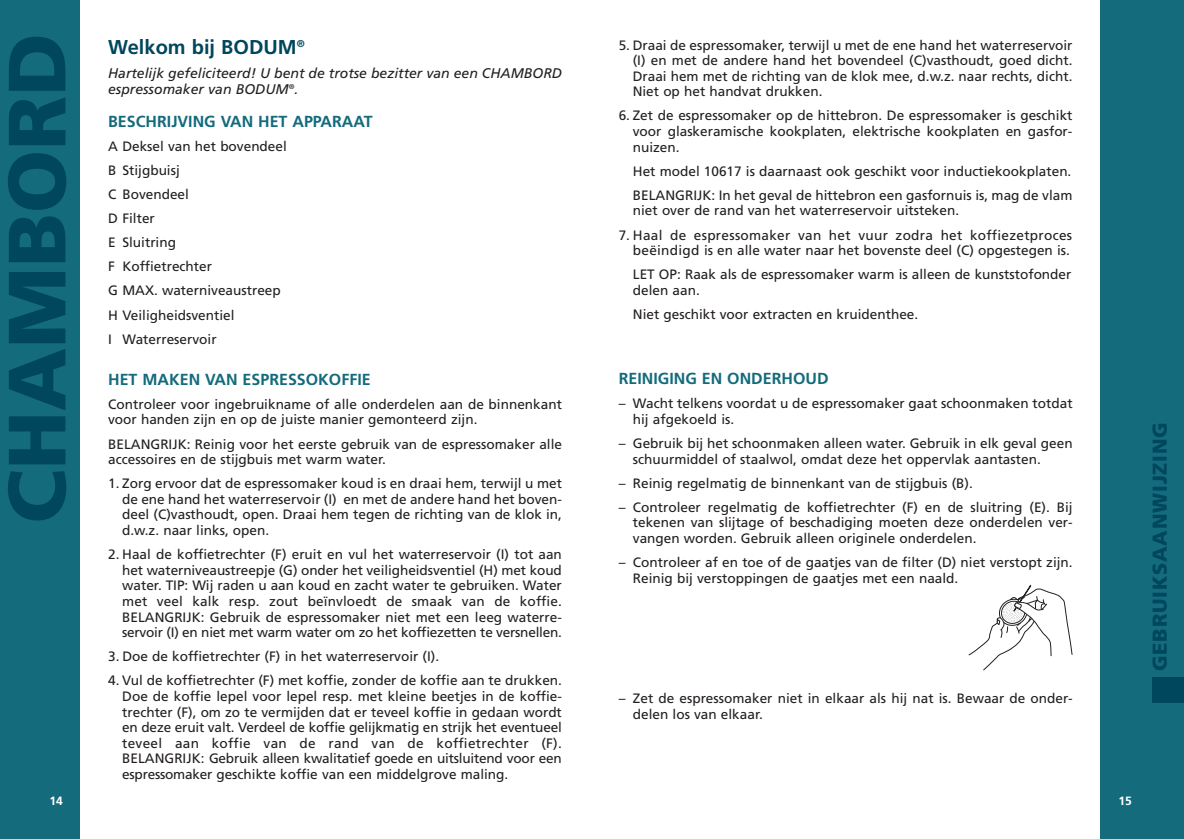
<style>
.page{position:relative;width:1184px;height:839px;background:#fff}
.page>*{position:absolute;margin:0;border:0;box-sizing:border-box;transform-origin:0 0}
.t1{font:900 81px "Frutiger";color:#00465d}
.t2{font:900 20px "Frutiger";letter-spacing:.045em;color:#00465d}
.t3{font:700 20px "Frutiger";color:#00465d}
.t4{font:700 16px "Frutiger";color:#136b7c}
.t5{font:italic 14px/15.6px "Frutiger";color:#231f20}
.t6{font:13.6px/15.6px "Frutiger";color:#231f20}
.t7{font:13.6px/15.6px "Frutiger";letter-spacing:.02em;color:#231f20;text-align:right}
.t8{font:700 12px "Frutiger";color:#fff}
</style>
<div class="page">
<div style="left:1100px;top:0;width:83px;height:839px;background:#136b7c"></div>
<div style="left:1151px;top:677px;width:32px;height:26px;background:#00465d"></div>
<div style="left:0;top:0;width:80px;height:839px;background:#136b7c"></div>
<svg style="left:968px;top:584px;width:104px;height:86px"></svg>
<h1 class="t1" style="left:-12px;top:524px;width:492px;rotate:-90deg">CHAMBORD</h1>
<p class="t8" style="left:49px;top:794px;width:15px">14</p>
<h2 class="t3" style="left:108px;top:36px;width:198px">Welkom bij BODUM<sup>®</sup></h2>
<p class="t5" style="left:108px;top:66px;width:455px">Hartelijk gefeliciteerd! U bent de trotse bezitter van een CHAMBORD espressomaker van BODUM<sup>®</sup>.</p>
<p class="t4" style="left:108px;top:112px;width:266px">BESCHRIJVING VAN HET APPARAAT</p>
<p class="t6" style="left:108px;top:134px;width:180px;line-height:24.2px">A Deksel van het bovendeel<br>B Stijgbuisj<br>C Bovendeel<br>D Filter<br>E Sluitring<br>F Koffietrechter<br>G MAX. waterniveaustreep<br>H Veiligheidsventiel<br>I Waterreservoir</p>
<p class="t4" style="left:108px;top:370px;width:264px">HET MAKEN VAN ESPRESSOKOFFIE</p>
<p class="t6" style="left:108px;top:396px;width:455px">Controleer voor ingebruikname of alle onderdelen aan de binnenkant voor handen zijn en op de juiste manier gemonteerd zijn.</p>
<p class="t6" style="left:108px;top:436px;width:455px">BELANGRIJK: Reinig voor het eerste gebruik van de espressomaker alle accessoires en de stijgbuis met warm water.</p>
<p class="t6" style="left:122px;top:476px;width:441px;text-align:justify;text-indent:-14px">1. Zorg ervoor dat de espressomaker koud is en draai hem, terwijl u met de ene hand het waterreservoir (I) en met de andere hand het boven&shy;deel (C)vasthoudt, open. Draai hem tegen de richting van de klok in, d.w.z. naar links, open.</p>
<p class="t6" style="left:122px;top:546px;width:441px;text-align:justify;text-indent:-14px">2. Haal de koffietrechter (F) eruit en vul het waterreservoir (I) tot aan het waterniveaustreepje (G) onder het veiligheidsventiel (H) met koud water. TIP: Wij raden u aan koud en zacht water te gebruiken. Water met veel kalk resp. zout beïnvloedt de smaak van de koffie.<br>BELANGRIJK: Gebruik de espressomaker niet met een leeg waterre&shy;servoir (I) en niet met warm water om zo het koffiezetten te versnellen.</p>
<p class="t6" style="left:108px;top:649px;width:332px">3. Doe de koffietrechter (F) in het waterreservoir (I).</p>
<p class="t6" style="left:122px;top:673px;width:441px;text-align:justify;text-indent:-14px">4. Vul de koffietrechter (F) met koffie, zonder de koffie aan te drukken.<br>Doe de koffie lepel voor lepel resp. met kleine beetjes in de koffie&shy;trechter (F), om zo te vermijden dat er teveel koffie in gedaan wordt en deze eruit valt. Verdeel de koffie gelijkmatig en strijk het eventueel teveel aan koffie van de rand van de koffietrechter (F).<br>BELANGRIJK: Gebruik alleen kwalitatief goede en uitsluitend voor een espressomaker geschikte koffie van een middelgrove maling.</p>
<p class="t6" style="left:632px;top:37px;width:441px;text-align:justify;text-indent:-14px">5. Draai de espressomaker, terwijl u met de ene hand het waterreservoir (I) en met de andere hand het bovendeel (C)vasthoudt, goed dicht.<br>Draai hem met de richting van de klok mee, d.w.z. naar rechts, dicht.<br>Niet op het handvat drukken.</p>
<p class="t6" style="left:632px;top:108px;width:441px;text-align:justify;text-indent:-14px">6. Zet de espressomaker op de hittebron. De espressomaker is geschikt voor glaskeramische kookplaten, elektrische kookplaten en gasfor&shy;nuizen.</p>
<p class="t6" style="left:633px;top:159px;width:441px;line-height:24.2px">Het model 10617 is daarnaast ook geschikt voor inductiekookplaten.<br>BELANGRIJK: In het geval de hittebron een gasfornuis is, mag de vlam</p>
<p class="t6" style="left:633px;top:203px;width:328px">niet over de rand van het waterreservoir uitsteken.</p>
<p class="t7" style="left:618px;top:227px;width:455px">7. Haal de espressomaker van het vuur zodra het koffiezetproces beëindigd is en alle water naar het bovenste deel (C) opgestegen is.</p>
<p class="t6" style="left:633px;top:267px;width:440px">LET OP: Raak als de espressomaker warm is alleen de kunststofonder delen aan.</p>
<p class="t6" style="left:633px;top:306px;width:287px">Niet geschikt voor extracten en kruidenthee.</p>
<p class="t4" style="left:618px;top:369px;width:211px">REINIGING EN ONDERHOUD</p>
<p class="t6" style="left:633px;top:396px;width:441px;text-indent:-14px">– Wacht telkens voordat u de espressomaker gaat schoonmaken totdat hij afgekoeld is.</p>
<p class="t6" style="left:633px;top:435px;width:441px;text-indent:-14px">– Gebruik bij het schoonmaken alleen water. Gebruik in elk geval geen schuurmiddel of staalwol, omdat deze het oppervlak aantasten.</p>
<p class="t6" style="left:618px;top:475px;width:355px">– Reinig regelmatig de binnenkant van de stijgbuis (B).</p>
<p class="t6" style="left:633px;top:499px;width:441px;text-align:justify;text-indent:-14px">– Controleer regelmatig de koffietrechter (F) en de sluitring (E). Bij tekenen van slijtage of beschadiging moeten deze onderdelen ver&shy;vangen worden. Gebruik alleen originele onderdelen.</p>
<p class="t6" style="left:633px;top:554px;width:441px;text-indent:-14px">– Controleer af en toe of de gaatjes van de filter (D) niet verstopt zijn.<br>Reinig bij verstoppingen de gaatjes met een naald.</p>
<p class="t6" style="left:633px;top:691px;width:441px;text-indent:-14px">– Zet de espressomaker niet in elkaar als hij nat is. Bewaar de onder&shy;delen los van elkaar.</p>
<h2 class="t2" style="left:1147px;top:671px;width:251px;rotate:-90deg">GEBRUIKSAANWIJZING</h2>
<p class="t8" style="left:1118px;top:794px;width:15px">15</p>
</div>
